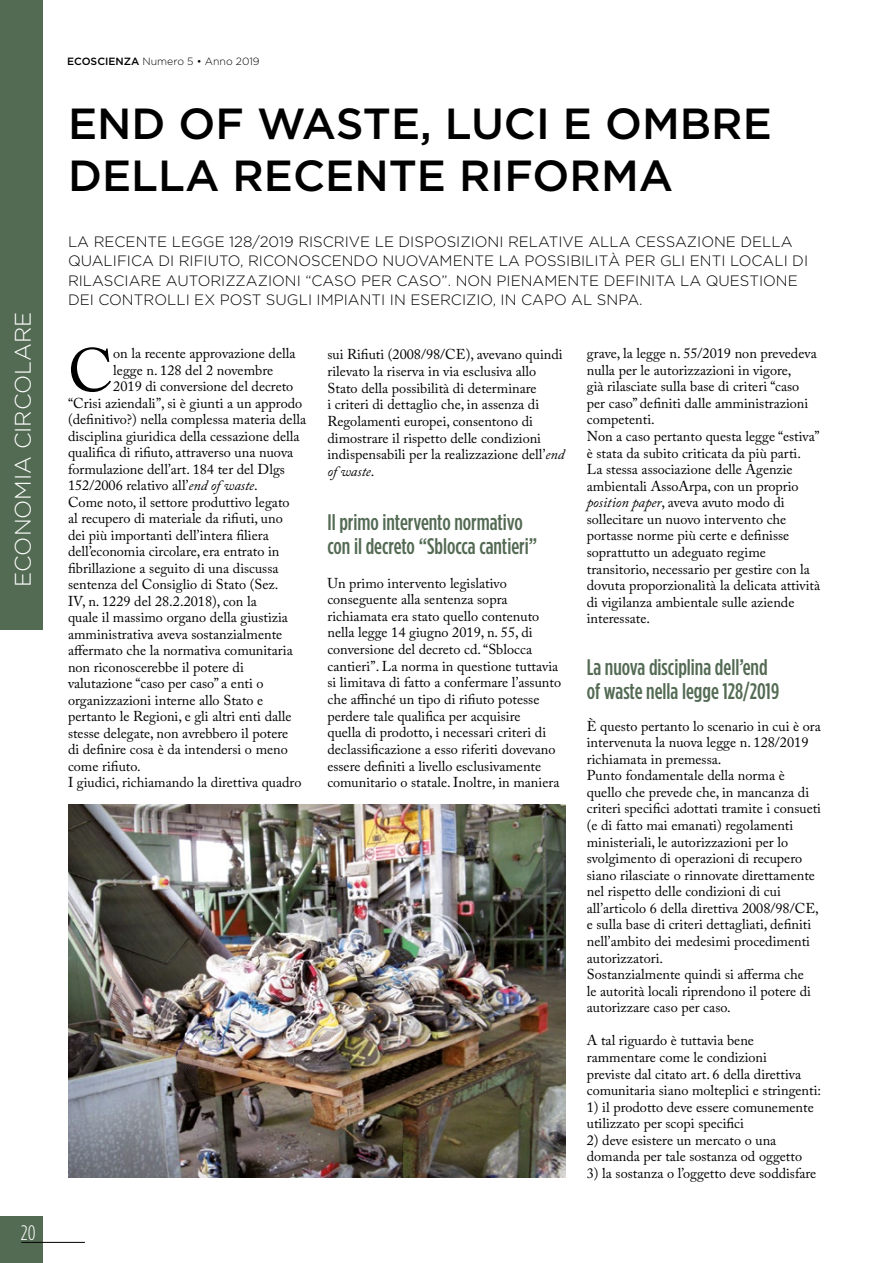
<style>
.page{position:relative;width:893px;height:1263px;background:#fff}
.page>*{position:absolute;margin:0;border:0;box-sizing:border-box;transform-origin:0 0}
.t1{font:60.6px "Adobe Caslon Pro";color:#000}
.t2{font:500 43.5px/52.5px "Gotham HTF";color:#000}
.t3{font:500 condensed 22.5px/24px "Gotham HTF";color:#536a53}
.t4{font:300 22.5px "Gotham HTF";color:#fff}
.t5{font:300 condensed 21px "Gotham HTF";color:#fff}
.t6{font:300 15px/19.5px "Gotham HTF";color:#000}
.t7{font:14.25px/16.5px "Adobe Caslon Pro";color:#000}
.t8{font:300 10.5px "Gotham HTF";color:#000}
.s1{font-weight:500}
.s2{font-style:italic}
</style>
<div class="page">
<div style="left:0;top:1216px;width:43px;height:47px;background:#536a53"></div>
<hr style="left:21px;top:1242px;width:64px;height:1px;background:#000">
<div style="left:0;top:0;width:43px;height:629px;background:#536a53"></div>
<img style="left:68px;top:805px;width:498px;height:373px">
<h3 class="t4" style="left:11px;top:587px;width:276px;rotate:-90deg">ECONOMIA CIRCOLARE</h3>
<h3 class="t5" style="left:21px;top:1221px;width:16px">20</h3>
<p class="t8" style="left:67px;top:56px;width:194px"><span class="s1">ECOSCIENZA</span> Numero 5 • Anno 2019</p>
<h2 class="t2" style="left:68px;top:96px;width:705px">END OF WASTE, LUCI E OMBRE<br>DELLA RECENTE RIFORMA</h2>
<p class="t6" style="left:68px;top:231px;width:742px">LA RECENTE LEGGE 128/2019 RISCRIVE LE DISPOSIZIONI RELATIVE ALLA CESSAZIONE DELLA QUALIFICA DI RIFIUTO, RICONOSCENDO NUOVAMENTE LA POSSIBILITÀ PER GLI ENTI LOCALI DI RILASCIARE AUTORIZZAZIONI “CASO PER CASO”. NON PIENAMENTE DEFINITA LA QUESTIONE DEI CONTROLLI EX POST SUGLI IMPIANTI IN ESERCIZIO, IN CAPO AL SNPA.</p>
<h1 class="t1" style="left:68px;top:335px;width:47px">C</h1>
<p class="t7" style="left:113px;top:345px;width:184px">on la recente approvazione della</p>
<p class="t7" style="left:113px;top:361px;width:161px">legge n. 128 del 2 novembre</p>
<p class="t7" style="left:113px;top:378px;width:182px">2019 di conversione del decreto</p>
<p class="t7" style="left:68px;top:394px;width:236px">“Crisi aziendali”, si è giunti a un approdo</p>
<p class="t7" style="left:68px;top:411px;width:240px">(definitivo?) nella complessa materia della</p>
<p class="t7" style="left:68px;top:427px;width:233px">disciplina giuridica della cessazione della</p>
<p class="t7" style="left:68px;top:444px;width:227px">qualifica di rifiuto, attraverso una nuova</p>
<p class="t7" style="left:68px;top:460px;width:219px">formulazione dell’art. 184 ter del Dlgs</p>
<p class="t7" style="left:68px;top:477px;width:191px">152/2006 relativo all’<span class="s2">end of waste</span>.</p>
<p class="t7" style="left:68px;top:493px;width:223px">Come noto, il settore produttivo legato</p>
<p class="t7" style="left:68px;top:510px;width:216px">al recupero di materiale da rifiuti, uno</p>
<p class="t7" style="left:68px;top:526px;width:202px">dei più importanti dell’intera filiera</p>
<p class="t7" style="left:68px;top:543px;width:213px">dell’economia circolare, era entrato in</p>
<p class="t7" style="left:68px;top:559px;width:212px">fibrillazione a seguito di una discussa</p>
<p class="t7" style="left:68px;top:576px;width:212px">sentenza del Consiglio di Stato (Sez.</p>
<p class="t7" style="left:68px;top:592px;width:190px">IV, n. 1229 del 28.2.2018), con la</p>
<p class="t7" style="left:68px;top:609px;width:221px">quale il massimo organo della giustizia</p>
<p class="t7" style="left:68px;top:625px;width:216px">amministrativa aveva sostanzialmente</p>
<p class="t7" style="left:68px;top:642px;width:226px">affermato che la normativa comunitaria</p>
<p class="t7" style="left:68px;top:658px;width:177px">non riconoscerebbe il potere di</p>
<p class="t7" style="left:68px;top:675px;width:197px">valutazione “caso per caso” a enti o</p>
<p class="t7" style="left:68px;top:691px;width:197px">organizzazioni interne allo Stato e</p>
<p class="t7" style="left:68px;top:708px;width:225px">pertanto le Regioni, e gli altri enti dalle</p>
<p class="t7" style="left:68px;top:724px;width:222px">stesse delegate, non avrebbero il potere</p>
<p class="t7" style="left:68px;top:741px;width:221px">di definire cosa è da intendersi o meno</p>
<p class="t7" style="left:68px;top:757px;width:74px">come rifiuto.</p>
<p class="t7" style="left:68px;top:774px;width:235px">I giudici, richiamando la direttiva quadro</p>
<p class="t7" style="left:327px;top:346px;width:239px">sui Rifiuti (2008/98/CE), avevano quindi rilevato la riserva in via esclusiva allo Stato della possibilità di determinare<br>i criteri di dettaglio che, in assenza di Regolamenti europei, consentono di dimostrare il rispetto delle condizioni indispensabili per la realizzazione dell’<span class="s2">end of waste</span>.</p>
<h3 class="t3" style="left:327px;top:509px;width:211px">Il primo intervento normativo con il decreto “Sblocca cantieri”</h3>
<p class="t7" style="left:327px;top:574px;width:235px">Un primo intervento legislativo conseguente alla sentenza sopra richiamata era stato quello contenuto nella legge 14 giugno 2019, n. 55, di conversione del decreto cd. “Sblocca cantieri”. La norma in questione tuttavia si limitava di fatto a confermare l’assunto che affinché un tipo di rifiuto potesse perdere tale qualifica per acquisire<br>quella di prodotto, i necessari criteri di declassificazione a esso riferiti dovevano essere definiti a livello esclusivamente comunitario o statale. Inoltre, in maniera</p>
<p class="t7" style="left:587px;top:345px;width:235px">grave, la legge n. 55/2019 non prevedeva nulla per le autorizzazioni in vigore,<br>già rilasciate sulla base di criteri “caso per caso” definiti dalle amministrazioni competenti.<br>Non a caso pertanto questa legge “estiva” è stata da subito criticata da più parti.<br>La stessa associazione delle Agenzie ambientali AssoArpa, con un proprio <span class="s2">position paper</span>, aveva avuto modo di sollecitare un nuovo intervento che portasse norme più certe e definisse soprattutto un adeguato regime transitorio, necessario per gestire con la dovuta proporzionalità la delicata attività di vigilanza ambientale sulle aziende interessate.</p>
<h3 class="t3" style="left:587px;top:654px;width:194px">La nuova disciplina dell’end of waste nella legge 128/2019</h3>
<p class="t7" style="left:587px;top:717px;width:236px">È questo pertanto lo scenario in cui è ora intervenuta la nuova legge n. 128/2019 richiamata in premessa.<br>Punto fondamentale della norma è quello che prevede che, in mancanza di criteri specifici adottati tramite i consueti (e di fatto mai emanati) regolamenti ministeriali, le autorizzazioni per lo svolgimento di operazioni di recupero siano rilasciate o rinnovate direttamente nel rispetto delle condizioni di cui all’articolo 6 della direttiva 2008/98/CE, e sulla base di criteri dettagliati, definiti nell’ambito dei medesimi procedimenti autorizzatori.<br>Sostanzialmente quindi si afferma che<br>le autorità locali riprendono il potere di autorizzare caso per caso.</p>
<p class="t7" style="left:587px;top:1032px;width:236px">A tal riguardo è tuttavia bene rammentare come le condizioni<br>previste dal citato art. 6 della direttiva comunitaria siano molteplici e stringenti:</p>
<p class="t7" style="left:587px;top:1098px;width:228px">1) il prodotto deve essere comunemente utilizzato per scopi specifici</p>
<p class="t7" style="left:587px;top:1132px;width:217px">2) deve esistere un mercato o una domanda per tale sostanza od oggetto</p>
<p class="t7" style="left:587px;top:1165px;width:231px">3) la sostanza o l’oggetto deve soddisfare</p>
</div>
